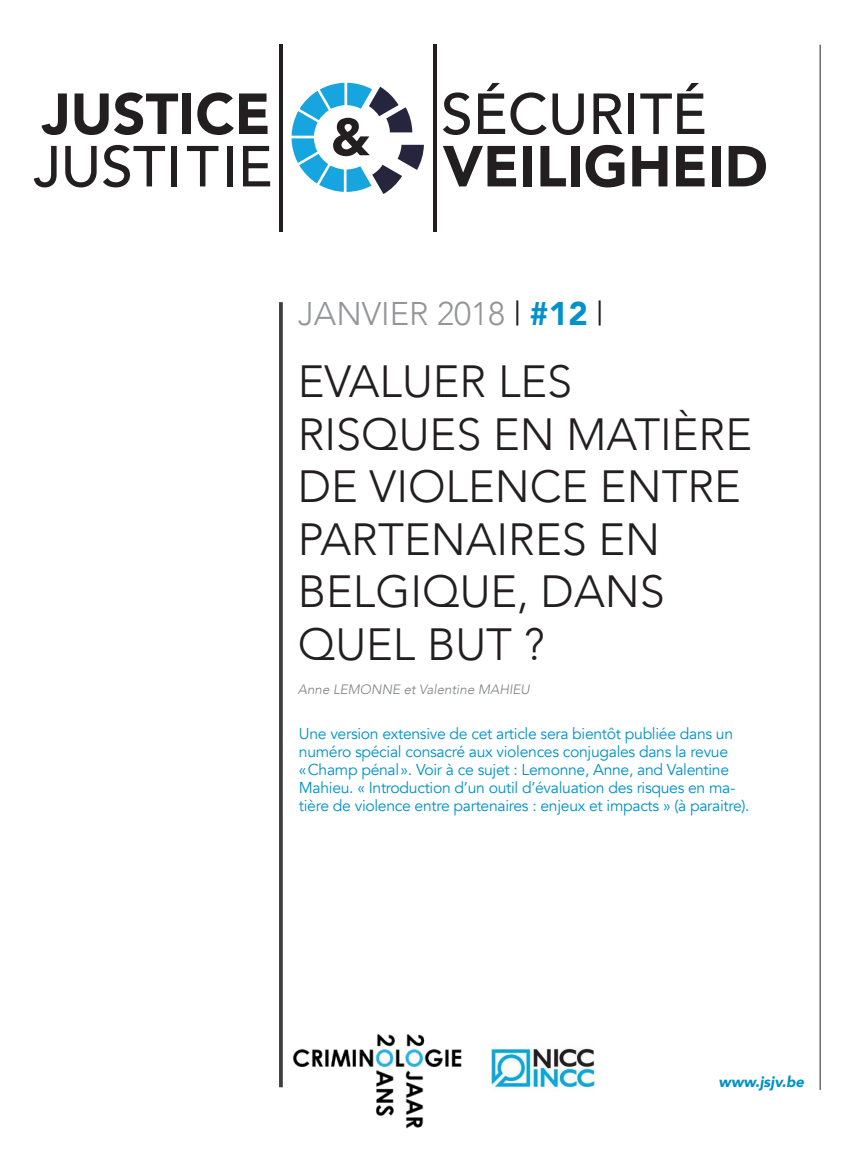
<style>
.page{position:relative;width:851px;height:1149px;background:#fff}
.page>*{position:absolute;margin:0;border:0;box-sizing:border-box;transform-origin:0 0}
.Titre{font:300 45px/52.5px "Avenir";color:#231f20}
.t1{font:300 32.7px "Avenir";color:#939598}
.Texte{font:15.75px/18px "Avenir";letter-spacing:-.02em;color:#0092c8}
.Titre_Traduction{font:italic 900 15px "Avenir";color:#0092c8}
.Auteur{font:italic 300 13.5px "Avenir";color:#808285}
.s1{font-weight:400;color:#231f20}
.s2{font-weight:900;color:#0092c8}
</style>
<div class="page">
<svg style="left:397px;top:145px;width:27px;height:25px"></svg>
<svg style="left:386px;top:107px;width:26px;height:25px"></svg>
<svg style="left:372px;top:165px;width:30px;height:29px"></svg>
<svg style="left:369px;top:87px;width:29px;height:29px"></svg>
<svg style="left:291px;top:83px;width:81px;height:109px"></svg>
<svg style="left:41px;top:93px;width:26px;height:42px"></svg>
<svg style="left:74px;top:92px;width:104px;height:43px"></svg>
<div style="left:182px;top:93px;width:9px;height:41px;background:#231f20"></div>
<svg style="left:197px;top:92px;width:70px;height:43px"></svg>
<svg style="left:443px;top:92px;width:27px;height:43px"></svg>
<svg style="left:478px;top:83px;width:68px;height:52px"></svg>
<svg style="left:552px;top:93px;width:31px;height:42px"></svg>
<svg style="left:593px;top:93px;width:29px;height:41px"></svg>
<div style="left:628px;top:93px;width:5px;height:41px;background:#231f20"></div>
<svg style="left:187px;top:146px;width:31px;height:40px"></svg>
<svg style="left:640px;top:93px;width:31px;height:41px"></svg>
<svg style="left:677px;top:83px;width:27px;height:51px"></svg>
<svg style="left:34px;top:146px;width:23px;height:41px"></svg>
<svg style="left:65px;top:146px;width:32px;height:41px"></svg>
<svg style="left:103px;top:145px;width:62px;height:42px"></svg>
<div style="left:171px;top:146px;width:5px;height:40px;background:#231f20"></div>
<div style="left:227px;top:146px;width:5px;height:40px;background:#231f20"></div>
<svg style="left:243px;top:146px;width:27px;height:40px"></svg>
<svg style="left:443px;top:146px;width:73px;height:40px"></svg>
<div style="left:523px;top:146px;width:9px;height:40px;background:#231f20"></div>
<svg style="left:540px;top:146px;width:26px;height:40px"></svg>
<div style="left:570px;top:146px;width:9px;height:40px;background:#231f20"></div>
<svg style="left:585px;top:145px;width:39px;height:42px"></svg>
<svg style="left:632px;top:146px;width:35px;height:40px"></svg>
<svg style="left:676px;top:146px;width:28px;height:40px"></svg>
<div style="left:711px;top:146px;width:9px;height:40px;background:#231f20"></div>
<svg style="left:728px;top:146px;width:37px;height:40px"></svg>
<hr style="left:280px;top:45px;width:3px;height:187px;background:#231f20">
<hr style="left:433px;top:45px;width:3px;height:187px;background:#231f20">
<svg style="left:279px;top:302px;width:4px;height:784px;background:#49494a"></svg>
<hr style="left:819px;top:45px;width:1px;height:1044px;background:#231f20">
<img style="left:292px;top:1034px;width:170px;height:95px">
<img style="left:492px;top:1046px;width:102px;height:42px">
<p class="t1" style="left:298px;top:294px;width:307px">JANVIER 2018 <span class="s1">|</span> <span class="s2">#12</span> <span class="s1">|</span></p>
<p class="Titre" style="left:298px;top:355px;width:455px">EVALUER LES<br>RISQUES EN MATIÈRE<br>DE VIOLENCE ENTRE<br>PARTENAIRES EN<br>BELGIQUE, DANS<br>QUEL BUT ?</p>
<p class="Auteur" style="left:298px;top:681px;width:233px">Anne LEMONNE et Valentine MAHIEU</p>
<p class="Texte" style="left:299px;top:724px;width:452px">Une version extensive de cet article sera bientôt publiée dans un numéro spécial consacré aux violences conjugales dans la revue «Champ pénal». Voir à ce sujet : Lemonne, Anne, and Valentine Mahieu. « Introduction d’un outil d’évaluation des risques en ma&shy;tière de violence entre partenaires : enjeux et impacts » (à paraitre).</p>
<p class="Titre_Traduction" style="left:718px;top:1069px;width:87px">www.jsjv.be</p>
</div>
